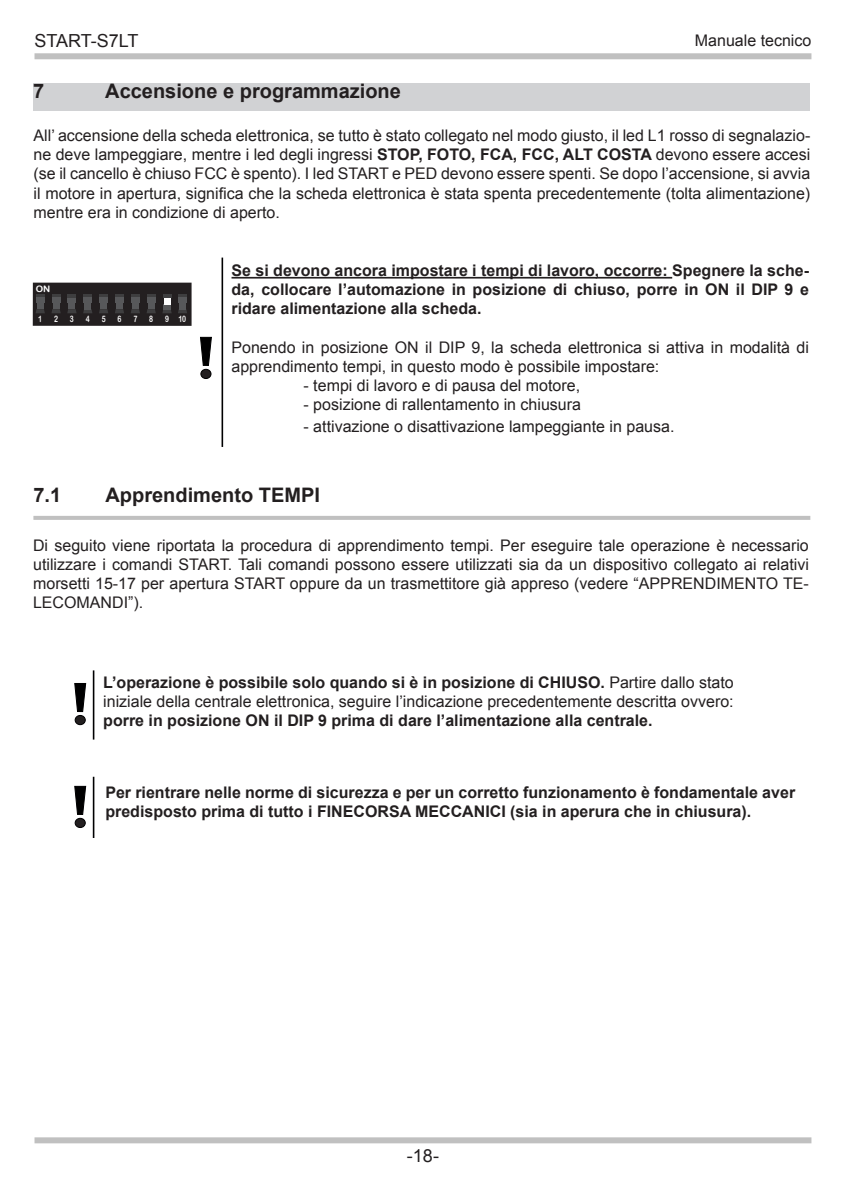
<style>
.page{position:relative;width:845px;height:1202px;background:#fff}
.page>*{position:absolute;margin:0;border:0;box-sizing:border-box;transform-origin:0 0}
.t1{font:700 20px "Arial";color:#231f20}
.t2{font:18px "Arial";color:#231f20}
.t3{font:16px/19.2px "Arial";color:#231f20;text-align:justify}
.t4{font:700 16px/19.2px "Arial";color:#231f20;text-align:justify}
.t5{font:8.8px "Arial Rounded MT Bold";color:#fff;scale:.75 1}
.t6{font:8.8px "Arial Rounded MT Bold";color:#fff;scale:1.06 1}
.s1{font-weight:700}
</style>
<div class="page">
<div style="left:33px;top:83px;width:777px;height:27px;background:#d1d2d4"></div>
<svg style="left:200px;top:336px;width:12px;height:30px"></svg>
<hr style="left:221px;top:258px;width:2px;height:189px;background:#000001">
<div style="left:201px;top:369px;width:10px;height:9px;background:#231f20;border-radius:50%"></div>
<div style="left:200px;top:369px;width:11px;height:10px;border:1px solid #000001;border-radius:50%"></div>
<hr style="left:231px;top:277px;width:441px;height:2px;background:#231f20">
<svg style="left:74px;top:683px;width:13px;height:30px"></svg>
<hr style="left:93px;top:670px;width:1px;height:70px;background:#000001">
<div style="left:75px;top:715px;width:10px;height:10px;background:#231f20;border-radius:50%"></div>
<div style="left:75px;top:715px;width:11px;height:10px;border:1px solid #000001;border-radius:50%"></div>
<hr style="left:33px;top:516px;width:777px;height:4px;background:#c0c0c0">
<svg style="left:74px;top:785px;width:13px;height:30px"></svg>
<hr style="left:93px;top:777px;width:1px;height:61px;background:#000001">
<div style="left:75px;top:818px;width:10px;height:9px;background:#231f20;border-radius:50%"></div>
<div style="left:75px;top:818px;width:11px;height:10px;border:1px solid #000001;border-radius:50%"></div>
<div style="left:35px;top:53px;width:776px;height:6px;background:#c0c0c0"></div>
<div style="left:35px;top:1137px;width:776px;height:6px;background:#c0c0c0"></div>
<div style="left:33px;top:283px;width:159px;height:43px;background:#231f20"></div>
<svg style="left:52px;top:294px;width:8px;height:3px"></svg>
<svg style="left:51px;top:309px;width:10px;height:4px"></svg>
<div style="left:52px;top:297px;width:8px;height:6px;background:#57585a"></div>
<div style="left:53px;top:303px;width:7px;height:6px;background:#57585a"></div>
<svg style="left:36px;top:294px;width:8px;height:3px"></svg>
<svg style="left:36px;top:309px;width:9px;height:4px"></svg>
<div style="left:36px;top:297px;width:8px;height:6px;background:#57585a"></div>
<div style="left:37px;top:303px;width:7px;height:6px;background:#57585a"></div>
<svg style="left:84px;top:294px;width:8px;height:4px"></svg>
<svg style="left:83px;top:309px;width:9px;height:4px"></svg>
<div style="left:68px;top:298px;width:8px;height:5px;background:#57585a"></div>
<div style="left:68px;top:303px;width:7px;height:6px;background:#57585a"></div>
<svg style="left:68px;top:294px;width:8px;height:4px"></svg>
<svg style="left:67px;top:309px;width:10px;height:4px"></svg>
<svg style="left:115px;top:294px;width:9px;height:4px"></svg>
<svg style="left:115px;top:309px;width:9px;height:4px"></svg>
<svg style="left:99px;top:294px;width:9px;height:4px"></svg>
<svg style="left:99px;top:309px;width:9px;height:4px"></svg>
<div style="left:84px;top:298px;width:8px;height:5px;background:#57585a"></div>
<div style="left:84px;top:303px;width:7px;height:6px;background:#57585a"></div>
<svg style="left:147px;top:294px;width:8px;height:3px"></svg>
<svg style="left:147px;top:309px;width:9px;height:4px"></svg>
<div style="left:147px;top:297px;width:8px;height:6px;background:#57585a"></div>
<div style="left:148px;top:303px;width:7px;height:6px;background:#57585a"></div>
<svg style="left:131px;top:294px;width:9px;height:4px"></svg>
<svg style="left:131px;top:309px;width:9px;height:4px"></svg>
<div style="left:131px;top:297px;width:8px;height:6px;background:#57585a"></div>
<div style="left:132px;top:303px;width:7px;height:6px;background:#57585a"></div>
<svg style="left:178px;top:294px;width:9px;height:4px"></svg>
<svg style="left:178px;top:309px;width:9px;height:4px"></svg>
<svg style="left:163px;top:294px;width:8px;height:4px"></svg>
<svg style="left:162px;top:309px;width:10px;height:4px"></svg>
<div style="left:115px;top:298px;width:9px;height:5px;background:#57585a"></div>
<div style="left:116px;top:303px;width:7px;height:6px;background:#57585a"></div>
<div style="left:99px;top:298px;width:9px;height:5px;background:#57585a"></div>
<div style="left:100px;top:303px;width:7px;height:6px;background:#57585a"></div>
<div style="left:163px;top:304px;width:8px;height:5px;background:#57585a"></div>
<div style="left:164px;top:298px;width:7px;height:6px;background:#fff"></div>
<div style="left:178px;top:298px;width:9px;height:5px;background:#57585a"></div>
<div style="left:179px;top:303px;width:7px;height:6px;background:#57585a"></div>
<p class="t2" style="left:35px;top:28px;width:106px">START-S7LT</p>
<p class="t3" style="left:695px;top:30px;width:118px">Manuale tecnico</p>
<p class="t1" style="left:33px;top:77px;width:13px">7</p>
<p class="t1" style="left:105px;top:77px;width:297px">Accensione e programmazione</p>
<p class="t3" style="left:34px;top:126px;width:778px">All’ accensione della scheda elettronica, se tutto è stato collegato nel modo giusto, il led L1 rosso di segnalazio&shy;ne deve lampeggiare, mentre i led degli ingressi <span class="s1">STOP, FOTO, FCA, FCC, ALT COSTA</span> devono essere accesi (se il cancello è chiuso FCC è spento). I led START e PED devono essere spenti. Se dopo l’accensione, si avvia il motore in apertura, significa che la scheda elettronica è stata spenta precedentemente (tolta alimentazione) mentre era in condizione di aperto.</p>
<p class="t6" style="left:36px;top:283px;width:15px">ON</p>
<p class="t5" style="left:38px;top:314px;width:7px">1</p>
<p class="t5" style="left:54px;top:314px;width:7px">2</p>
<p class="t5" style="left:70px;top:314px;width:7px">3</p>
<p class="t5" style="left:86px;top:314px;width:7px">4</p>
<p class="t5" style="left:102px;top:314px;width:7px">5</p>
<p class="t5" style="left:117px;top:314px;width:7px">6</p>
<p class="t5" style="left:133px;top:314px;width:7px">7</p>
<p class="t5" style="left:149px;top:314px;width:7px">8</p>
<p class="t5" style="left:165px;top:314px;width:30px">9 10</p>
<p class="t4" style="left:231px;top:261px;width:579px">Se si devono ancora impostare i tempi di lavoro, occorre: Spegnere la sche&shy;da, collocare l’automazione in posizione di chiuso, porre in ON il DIP 9 e ridare alimentazione alla scheda.</p>
<p class="t3" style="left:231px;top:337px;width:579px">Ponendo in posizione ON il DIP 9, la scheda elettronica si attiva in modalità di apprendimento tempi, in questo modo è possibile impostare:</p>
<p class="t3" style="left:303px;top:376px;width:278px">- tempi di lavoro e di pausa del motore,</p>
<p class="t3" style="left:303px;top:395px;width:279px">- posizione di rallentamento in chiusura</p>
<p class="t3" style="left:303px;top:417px;width:372px">- attivazione o disattivazione lampeggiante in pausa.</p>
<p class="t1" style="left:33px;top:481px;width:29px">7.1</p>
<p class="t1" style="left:105px;top:481px;width:216px">Apprendimento TEMPI</p>
<p class="t3" style="left:33px;top:535px;width:777px">Di seguito viene riportata la procedura di apprendimento tempi. Per eseguire tale operazione è necessario utilizzare i comandi START. Tali comandi possono essere utilizzati sia da un dispositivo collegato ai relativi morsetti 15-17 per apertura START oppure da un trasmettitore già appreso (vedere “APPRENDIMENTO TE-LECOMANDI”).</p>
<p class="t3" style="left:103px;top:672px;width:632px"><span class="s1">L’operazione è possibile solo quando si è in posizione di CHIUSO.</span> Partire dallo stato iniziale della centrale elettronica, seguire l’indicazione precedentemente descritta ovvero:</p>
<p class="t4" style="left:103px;top:711px;width:551px">porre in posizione ON il DIP 9 prima di dare l’alimentazione alla centrale.</p>
<p class="t4" style="left:105px;top:783px;width:691px">Per rientrare nelle norme di sicurezza e per un corretto funzionamento è fondamentale aver predisposto prima di tutto i FINECORSA MECCANICI (sia in aperura che in chiusura).</p>
<p class="t2" style="left:407px;top:1143px;width:34px">-18-</p>
</div>
